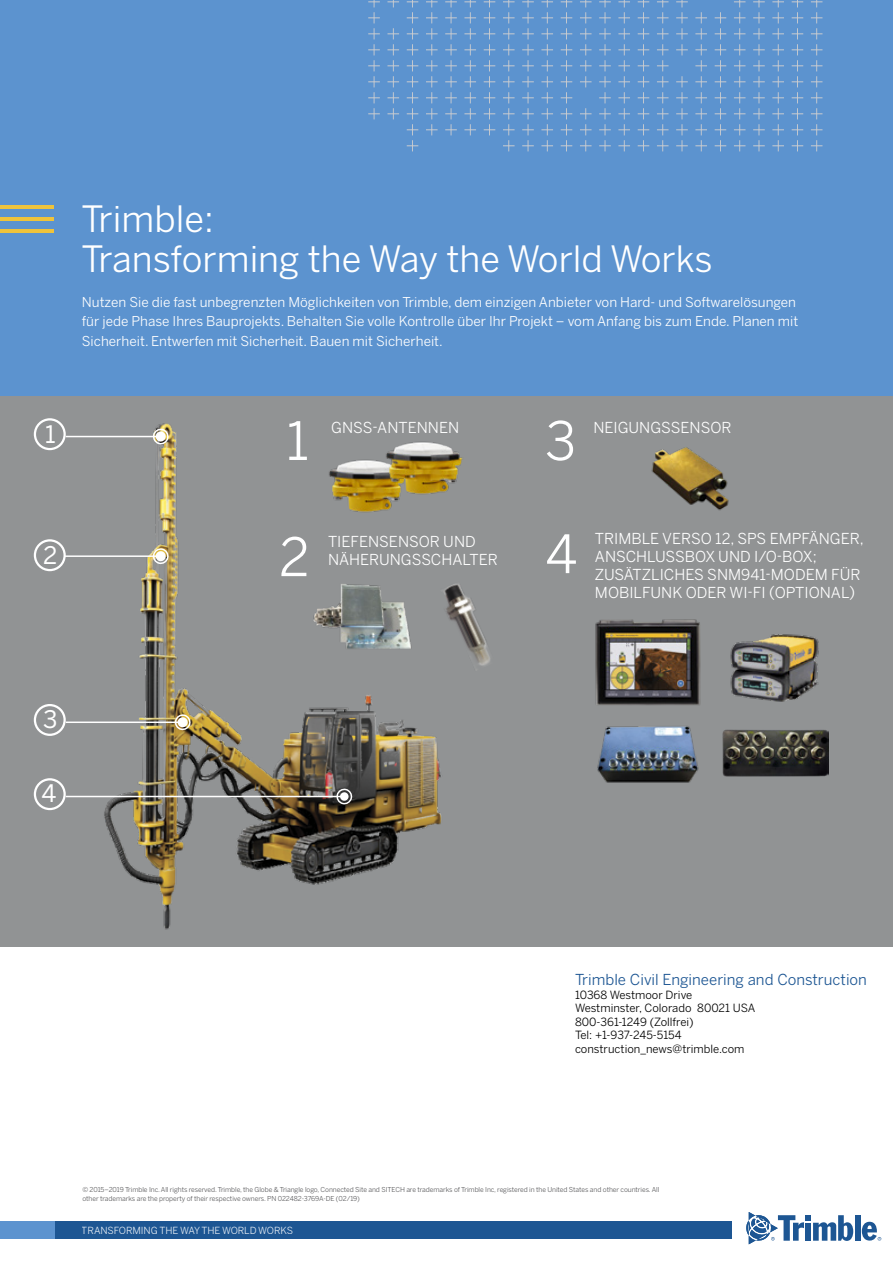
<style>
.page{position:relative;width:893px;height:1263px;background:#fff}
.page>*{position:absolute;margin:0;border:0;box-sizing:border-box;transform-origin:0 0}
.t1{font:52.5px "Benton Sans";color:#fff}
.t2{font:36px/39.6px "Benton Sans";color:#fff}
.t3{font:24px "Benton Sans";color:#fff}
.t4{font:15px/18px "Benton Sans";color:#fff}
.t5{font:15px "Benton Sans";color:#1d5693}
.t6{font:13.5px/19.5px "Benton Sans";color:#fff}
.t7{font:11.25px/13.5px "Benton Sans";color:#000}
.t8{font:9.75px "Benton Sans";letter-spacing:-.01em;color:#fff}
.t9{font:6.75px/9px "Benton Sans";letter-spacing:-.01em;color:#59595b}
</style>
<div class="page">
<div style="left:0;top:10px;width:893px;height:937px;background:#919394"></div>
<div style="left:0;top:0;width:893px;height:395px;background:#5c93cf"></div>
<hr style="left:0;top:206px;width:53px;height:3px;background:#efc33b">
<hr style="left:0;top:217px;width:53px;height:4px;background:#efc33b">
<hr style="left:0;top:229px;width:53px;height:3px;background:#efc33b">
<svg style="left:368px;top:0;width:454px;height:151px"></svg>
<div style="left:855px;top:1215px;width:5px;height:26px;background:#1d5693"></div>
<svg style="left:746px;top:1212px;width:107px;height:32px"></svg>
<svg style="left:862px;top:1222px;width:19px;height:18px"></svg>
<div style="left:0;top:1221px;width:732px;height:17px;background:#5c93cf"></div>
<div style="left:55px;top:1221px;width:677px;height:17px;background:#1d5693"></div>
<img style="left:97px;top:423px;width:344px;height:507px">
<div style="left:34px;top:418px;width:32px;height:32px;border:2px solid #fff;border-radius:50%"></div>
<div style="left:34px;top:539px;width:32px;height:32px;border:2px solid #fff;border-radius:50%"></div>
<div style="left:34px;top:704px;width:32px;height:32px;border:2px solid #fff;border-radius:50%"></div>
<div style="left:34px;top:778px;width:32px;height:32px;border:2px solid #fff;border-radius:50%"></div>
<img style="left:292px;top:581px;width:131px;height:68px">
<img style="left:430px;top:575px;width:61px;height:99px">
<img style="left:595px;top:619px;width:106px;height:87px">
<img style="left:730px;top:634px;width:89px;height:68px">
<img style="left:597px;top:726px;width:102px;height:57px">
<img style="left:723px;top:729px;width:106px;height:48px">
<hr style="left:66px;top:436px;width:96px;height:1px;background:#fff">
<svg style="left:151px;top:427px;width:19px;height:18px"></svg>
<hr style="left:65px;top:555px;width:97px;height:2px;background:#fff">
<svg style="left:151px;top:546px;width:19px;height:19px"></svg>
<hr style="left:66px;top:721px;width:118px;height:2px;background:#fff">
<svg style="left:173px;top:713px;width:19px;height:18px"></svg>
<hr style="left:66px;top:796px;width:278px;height:1px;background:#fff">
<img style="left:320px;top:453px;width:95px;height:63px">
<img style="left:377px;top:435px;width:86px;height:63px">
<svg style="left:335px;top:787px;width:19px;height:18px"></svg>
<img style="left:651px;top:447px;width:78px;height:64px">
<h2 class="t2" style="left:81px;top:199px;width:633px">Trimble:<br>Transforming the Way the World Works</h2>
<p class="t6" style="left:82px;top:292px;width:718px">Nutzen Sie die fast unbegrenzten Möglichkeiten von Trimble, dem einzigen Anbieter von Hard- und Softwarelösungen für jede Phase Ihres Bauprojekts. Behalten Sie volle Kontrolle über Ihr Projekt – vom Anfang bis zum Ende. Planen mit<br>Sicherheit. Entwerfen mit Sicherheit. Bauen mit Sicherheit.</p>
<h3 class="t3" style="left:45px;top:419px;width:12px">1</h3>
<h3 class="t3" style="left:43px;top:540px;width:16px">2</h3>
<h1 class="t1" style="left:286px;top:410px;width:24px">1</h1>
<p class="t4" style="left:331px;top:419px;width:130px">GNSS-ANTENNEN</p>
<h1 class="t1" style="left:279px;top:526px;width:32px">2</h1>
<p class="t4" style="left:328px;top:532px;width:171px">TIEFENSENSOR UND<br>NÄHERUNGSSCHALTER</p>
<h1 class="t1" style="left:545px;top:410px;width:33px">3</h1>
<p class="t4" style="left:593px;top:419px;width:140px">NEIGUNGSSENSOR</p>
<h1 class="t1" style="left:545px;top:523px;width:33px">4</h1>
<p class="t4" style="left:595px;top:529px;width:270px">TRIMBLE VERSO 12, SPS EMPFÄNGER,<br>ANSCHLUSSBOX UND I/O-BOX;<br>ZUSÄTZLICHES SNM941-MODEM FÜR<br>MOBILFUNK ODER WI-FI (OPTIONAL)</p>
<h3 class="t3" style="left:43px;top:705px;width:16px">3</h3>
<h3 class="t3" style="left:42px;top:779px;width:16px">4</h3>
<p class="t5" style="left:575px;top:971px;width:293px">Trimble Civil Engineering and Construction</p>
<p class="t7" style="left:575px;top:988px;width:182px">10368 Westmoor Drive<br>Westminster, Colorado 80021 USA<br>800-361-1249 (Zollfrei)<br>Tel: +1-937-245-5154 construction_news@trimble.com</p>
<p class="t9" style="left:82px;top:1185px;width:579px">© 2015–2019 Trimble Inc. All rights reserved. Trimble, the Globe &amp; Triangle logo, Connected Site and SITECH are trademarks of Trimble Inc, registered in the United States and other countries. All other trademarks are the property of their respective owners. PN 022482-3769A-DE (02/19)</p>
<p class="t8" style="left:82px;top:1224px;width:213px">TRANSFORMING THE WAY THE WORLD WORKS</p>
</div>
